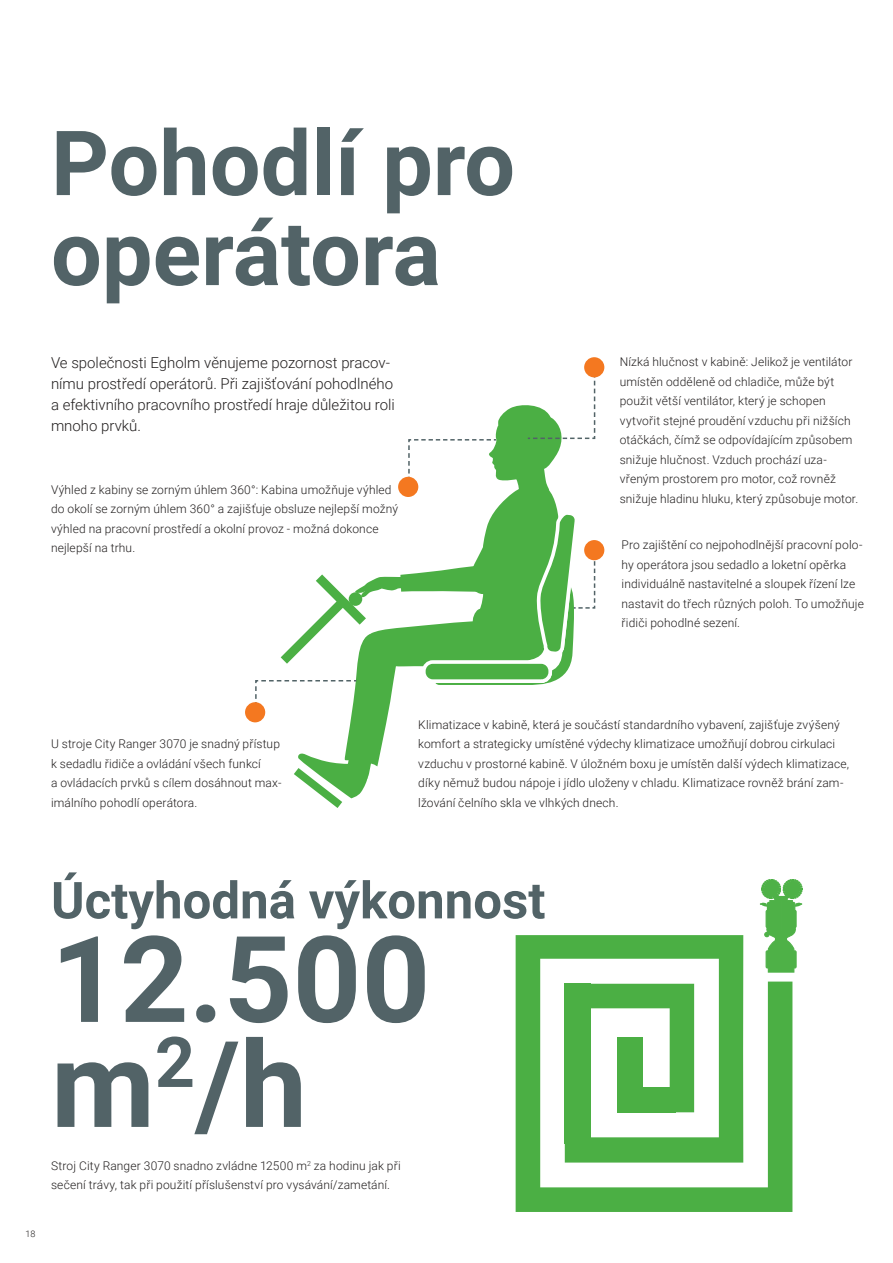
<style>
.page{position:relative;width:893px;height:1263px;background:#fff}
.page>*{position:absolute;margin:0;border:0;box-sizing:border-box;transform-origin:0 0}
.t1{font:700 120px/105px "Roboto";color:#526367}
.t2{font:700 90px/90px "Roboto";color:#526367}
.t3{font:700 51px "Roboto";color:#526367}
.t4{font:300 15px/21px "Roboto";color:#221f1f}
.t5{font:300 12px/19.5px "Roboto";letter-spacing:.01em;color:#221f1f}
.t6{font:300 9px "Roboto";color:#221f1f}
</style>
<div class="page">
<div style="left:584px;top:540px;width:20px;height:20px;background:#f47820;border-radius:50%"></div>
<div style="left:584px;top:357px;width:20px;height:20px;background:#f47820;border-radius:50%"></div>
<svg style="left:254px;top:366px;width:342px;height:442px"></svg>
<div style="left:245px;top:702px;width:20px;height:20px;background:#f47820;border-radius:50%"></div>
<svg style="left:760px;top:879px;width:43px;height:94px"></svg>
<svg style="left:516px;top:935px;width:276px;height:277px;fill:#4baf44"></svg>
<div style="left:617px;top:1087px;width:58px;height:25px;background:#4baf44"></div>
<div style="left:617px;top:1037px;width:25px;height:75px;background:#4baf44"></div>
<h2 class="t2" style="left:51px;top:115px;width:466px">Pohodlí pro operátora</h2>
<p class="t4" style="left:51px;top:352px;width:345px">Ve společnosti Egholm věnujeme pozornost pracov&shy;nímu prostředí operátorů. Při zajišťování pohodlného a efektivního pracovního prostředí hraje důležitou roli mnoho prvků.</p>
<p class="t5" style="left:51px;top:479px;width:349px">Výhled z kabiny se zorným úhlem 360°: Kabina umožňuje výhled do okolí se zorným úhlem 360° a zajišťuje obsluze nejlepší možný výhled na pracovní prostředí a okolní provoz - možná dokonce nejlepší na trhu.</p>
<p class="t5" style="left:620px;top:352px;width:240px">Nízká hlučnost v kabině: Jelikož je ventilátor umístěn odděleně od chladiče, může být použit větší ventilátor, který je schopen vytvořit stejné proudění vzduchu při nižších otáčkách, čímž se odpovídajícím způsobem snižuje hlučnost. Vzduch prochází uza&shy;vřeným prostorem pro motor, což rovněž snižuje hladinu hluku, který způsobuje motor.</p>
<p class="t5" style="left:622px;top:535px;width:244px">Pro zajištění co nejpohodlnější pracovní polo&shy;hy operátora jsou sedadlo a loketní opěrka individuálně nastavitelné a sloupek řízení lze nastavit do třech různých poloh. To umožňuje řidiči pohodlné sezení.</p>
<p class="t5" style="left:51px;top:734px;width:232px">U stroje City Ranger 3070 je snadný přístup k sedadlu řidiče a ovládání všech funkcí<br>a ovládacích prvků s cílem dosáhnout max&shy;imálního pohodlí operátora.</p>
<p class="t5" style="left:418px;top:714px;width:432px">Klimatizace v kabině, která je součástí standardního vybavení, zajišťuje zvýšený komfort a strategicky umístěné výdechy klimatizace umožňují dobrou cirkulaci vzduchu v prostorné kabině. V úložném boxu je umístěn další výdech klimatizace, díky němuž budou nápoje i jídlo uloženy v chladu. Klimatizace rovněž brání zam&shy;lžování čelního skla ve vlhkých dnech.</p>
<p class="t6" style="left:26px;top:1228px;width:11px">18</p>
<h3 class="t3" style="left:51px;top:864px;width:496px">Úctyhodná výkonnost</h3>
<h1 class="t1" style="left:51px;top:937px;width:381px">12.500 m<sup>2</sup>/h</h1>
<p class="t5" style="left:51px;top:1155px;width:351px">Stroj City Ranger 3070 snadno zvládne 12500 m<sup>2</sup> za hodinu jak při sečení trávy, tak při použití příslušenství pro vysávání/zametání.</p>
</div>
